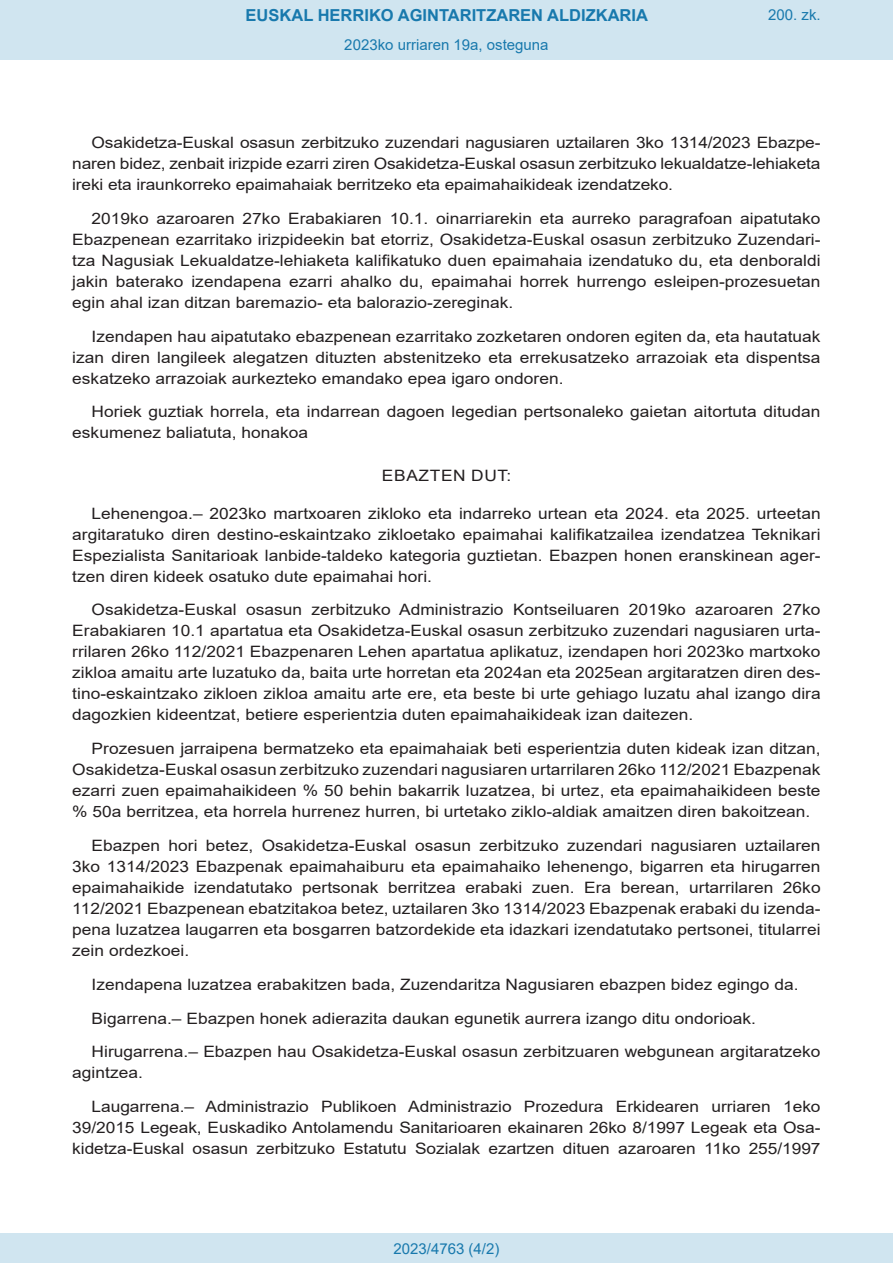
<style>
.page{position:relative;width:893px;height:1263px;background:#fff}
.page>*{position:absolute;margin:0;border:0;box-sizing:border-box;transform-origin:0 0}
.t1{font:700 16.5px "Arial";color:#1879ad}
.BOPVDetalle{font:15.6px/21px "Arial";color:#231f20;text-align:justify;scale:1.11 1}
.BOPVClave{font:15.6px "Arial";letter-spacing:.035em;color:#231f20;scale:1.11 1}
.Paginacion_Centro{font:15px "Arial";color:#1879ad}
</style>
<div class="page">
<div style="left:0;top:0;width:893px;height:60px;background:#d0e5f0"></div>
<div style="left:0;top:1233px;width:893px;height:30px;background:#d0e5f0"></div>
<p class="t1" style="left:246px;top:3px;width:404px">EUSKAL HERRIKO AGINTARITZAREN ALDIZKARIA</p>
<p class="Paginacion_Centro" style="left:344px;top:35px;width:206px">2023ko urriaren 19a, osteguna</p>
<p class="Paginacion_Centro" style="left:768px;top:5px;width:54px">200. zk.</p>
<p class="BOPVDetalle" style="left:72px;top:132px;width:676px;text-indent:19px">Osakidetza-Euskal osasun zerbitzuko zuzendari nagusiaren uztailaren 3ko 1314/2023 Ebazpe&shy;naren bidez, zenbait irizpide ezarri ziren Osakidetza-Euskal osasun zerbitzuko lekualdatze-lehiaketa ireki eta iraunkorreko epaimahaiak berritzeko eta epaimahaikideak izendatzeko.</p>
<p class="BOPVDetalle" style="left:72px;top:208px;width:676px;text-indent:19px">2019ko azaroaren 27ko Erabakiaren 10.1. oinarriarekin eta aurreko paragrafoan aipatutako Ebazpenean ezarritako irizpideekin bat etorriz, Osakidetza-Euskal osasun zerbitzuko Zuzendari&shy;tza Nagusiak Lekualdatze-lehiaketa kalifikatuko duen epaimahaia izendatuko du, eta denboraldi jakin baterako izendapena ezarri ahalko du, epaimahai horrek hurrengo esleipen-prozesuetan egin ahal izan ditzan baremazio- eta balorazio-zereginak.</p>
<p class="BOPVDetalle" style="left:72px;top:326px;width:676px;text-indent:19px">Izendapen hau aipatutako ebazpenean ezarritako zozketaren ondoren egiten da, eta hautatuak izan diren langileek alegatzen dituzten abstenitzeko eta errekusatzeko arrazoiak eta dispentsa eskatzeko arrazoiak aurkezteko emandako epea igaro ondoren.</p>
<p class="BOPVDetalle" style="left:72px;top:401px;width:676px;text-indent:19px">Horiek guztiak horrela, eta indarrean dagoen legedian pertsonaleko gaietan aitortuta ditudan eskumenez baliatuta, honakoa</p>
<p class="BOPVClave" style="left:382px;top:464px;width:118px">EBAZTEN DUT:</p>
<p class="BOPVDetalle" style="left:72px;top:503px;width:676px;text-indent:19px">Lehenengoa.– 2023ko martxoaren zikloko eta indarreko urtean eta 2024. eta 2025. urteetan argitaratuko diren destino-eskaintzako zikloetako epaimahai kalifikatzailea izendatzea Teknikari Espezialista Sanitarioak lanbide-taldeko kategoria guztietan. Ebazpen honen eranskinean ager&shy;tzen diren kideek osatuko dute epaimahai hori.</p>
<p class="BOPVDetalle" style="left:72px;top:599px;width:676px;text-indent:19px">Osakidetza-Euskal osasun zerbitzuko Administrazio Kontseiluaren 2019ko azaroaren 27ko Erabakiaren 10.1 apartatua eta Osakidetza-Euskal osasun zerbitzuko zuzendari nagusiaren urta&shy;rrilaren 26ko 112/2021 Ebazpenaren Lehen apartatua aplikatuz, izendapen hori 2023ko martxoko zikloa amaitu arte luzatuko da, baita urte horretan eta 2024an eta 2025ean argitaratzen diren des&shy;tino-eskaintzako zikloen zikloa amaitu arte ere, eta beste bi urte gehiago luzatu ahal izango dira dagozkien kideentzat, betiere esperientzia duten epaimahaikideak izan daitezen.</p>
<p class="BOPVDetalle" style="left:72px;top:738px;width:676px;text-indent:19px">Prozesuen jarraipena bermatzeko eta epaimahaiak beti esperientzia duten kideak izan ditzan, Osakidetza-Euskal osasun zerbitzuko zuzendari nagusiaren urtarrilaren 26ko 112/2021 Ebazpenak ezarri zuen epaimahaikideen % 50 behin bakarrik luzatzea, bi urtez, eta epaimahaikideen beste % 50a berritzea, eta horrela hurrenez hurren, bi urtetako ziklo-aldiak amaitzen diren bakoitzean.</p>
<p class="BOPVDetalle" style="left:72px;top:835px;width:676px;text-indent:19px">Ebazpen hori betez, Osakidetza-Euskal osasun zerbitzuko zuzendari nagusiaren uztailaren 3ko 1314/2023 Ebazpenak epaimahaiburu eta epaimahaiko lehenengo, bigarren eta hirugarren epaimahaikide izendatutako pertsonak berritzea erabaki zuen. Era berean, urtarrilaren 26ko 112/2021 Ebazpenean ebatzitakoa betez, uztailaren 3ko 1314/2023 Ebazpenak erabaki du izenda&shy;pena luzatzea laugarren eta bosgarren batzordekide eta idazkari izendatutako pertsonei, titularrei zein ordezkoei.</p>
<p class="BOPVDetalle" style="left:92px;top:974px;width:638px">Izendapena luzatzea erabakitzen bada, Zuzendaritza Nagusiaren ebazpen bidez egingo da.</p>
<p class="BOPVDetalle" style="left:92px;top:1007px;width:600px">Bigarrena.– Ebazpen honek adierazita daukan egunetik aurrera izango ditu ondorioak.</p>
<p class="BOPVDetalle" style="left:72px;top:1041px;width:676px;text-indent:19px">Hirugarrena.– Ebazpen hau Osakidetza-Euskal osasun zerbitzuaren webgunean argitaratzeko agintzea.</p>
<p class="BOPVDetalle" style="left:72px;top:1096px;width:676px;text-indent:19px">Laugarrena.– Administrazio Publikoen Administrazio Prozedura Erkidearen urriaren 1eko 39/2015 Legeak, Euskadiko Antolamendu Sanitarioaren ekainaren 26ko 8/1997 Legeak eta Osa&shy;kidetza-Euskal osasun zerbitzuko Estatutu Sozialak ezartzen dituen azaroaren 11ko 255/1997</p>
<p class="Paginacion_Centro" style="left:393px;top:1238px;width:107px">2023/4763 (4/2)</p>
</div>
